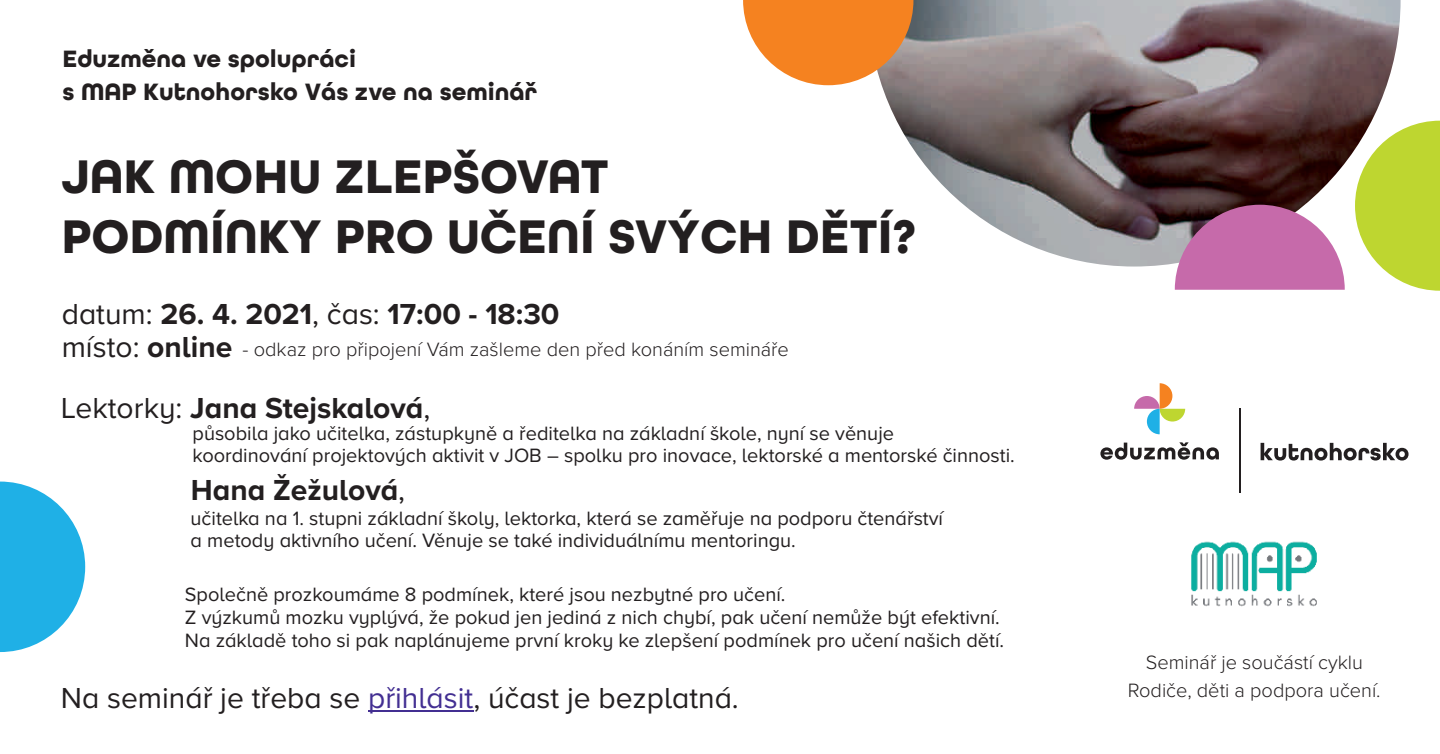
<style>
.page{position:relative;width:1440px;height:754px;background:#fff}
.page>*{position:absolute;margin:0;border:0;box-sizing:border-box;transform-origin:0 0}
.t1{font:700 49.75px/59.8px "All Round Gothic";color:#231f20}
.t2{font:700 30px "Proxima Nova A";color:#231f20}
.t3{font:30px "Proxima Nova A";color:#231f20}
.t4{font:700 25px/33px "All Round Gothic";color:#231f20}
.t5{font:20px/22.5px "Proxima Nova A";color:#231f20}
.t6{font:300 20px/27px "Proxima Nova";color:#231f20;text-align:center}
.s1{font-weight:400}
.s2{font-family:"Proxima Nova A";font-weight:400;font-size:30px}
.s3{font-family:"Proxima Nova A";font-weight:700;font-size:30px}
.s4{color:#432f92}
</style>
<div class="page">
<img style="left:881px;top:0;width:520px;height:266px">
<img style="left:1191px;top:541px;width:126px;height:66px">
<hr style="left:368px;top:710px;width:105px;height:2px;background:#432f92">
<svg style="left:1100px;top:442px;width:119px;height:17px"></svg>
<svg style="left:1134px;top:383px;width:51px;height:51px"></svg>
<hr style="left:1240px;top:409px;width:1px;height:83px;background:#231f20">
<svg style="left:1261px;top:443px;width:148px;height:17px"></svg>
<svg style="left:0;top:481px;width:85px;height:171px"></svg>
<svg style="left:743px;top:0;width:170px;height:85px;background:#ed9244"></svg>
<svg style="left:1175px;top:205px;width:170px;height:85px;background:#bf75a8"></svg>
<svg style="left:1355px;top:121px;width:85px;height:170px"></svg>
<p class="t4" style="left:62px;top:44px;width:476px">Eduzměna ve spolupráci<br>s MAP Kutnohorsko Vás zve na seminář</p>
<h1 class="t1" style="left:61px;top:150px;width:856px">JAK MOHU ZLEPŠOVAT<br>PODMÍNKY PRO UČENÍ SVÝCH DĚTÍ?</h1>
<h2 class="t2" style="left:62px;top:300px;width:499px"><span class="s1">datum:</span> 26. 4. 2021<span class="s1">, čas:</span> 17:00 - 18:30</h2>
<p class="t6" style="left:62px;top:337px;width:729px"><span class="s2">místo:</span> <span class="s3">online</span> - odkaz pro připojení Vám zašleme den před konáním semináře</p>
<h2 class="t2" style="left:61px;top:394px;width:371px"><span class="s1">Lektorky:</span> Jana Stejskalová<span class="s1">,</span></h2>
<p class="t5" style="left:193px;top:422px;width:824px">působila jako učitelka, zástupkyně a ředitelka na základní škole, nyní se věnuje<br>koordinování projektových aktivit v JOB – spolku pro inovace, lektorské a mentorské činnosti.</p>
<h2 class="t2" style="left:191px;top:476px;width:216px">Hana Žežulová<span class="s1">,</span></h2>
<p class="t5" style="left:191px;top:507px;width:754px">učitelka na 1. stupni základní školy, lektorka, která se zaměřuje na podporu čtenářství a metody aktivního učení. Věnuje se také individuálnímu mentoringu.</p>
<p class="t5" style="left:185px;top:584px;width:821px">Společně prozkoumáme 8 podmínek, které jsou nezbytné pro učení.<br>Z výzkumů mozku vyplývá, že pokud jen jediná z nich chybí, pak učení nemůže být efektivní.<br>Na základě toho si pak naplánujeme první kroky ke zlepšení podmínek pro učení našich dětí.</p>
<h2 class="t3" style="left:61px;top:684px;width:680px">Na seminář je třeba se <span class="s4">přihlásit</span>, účast je bezplatná.</h2>
<p class="t6" style="left:1128px;top:650px;width:254px">Seminář je součástí cyklu<br>Rodiče, děti a podpora učení.</p>
</div>
